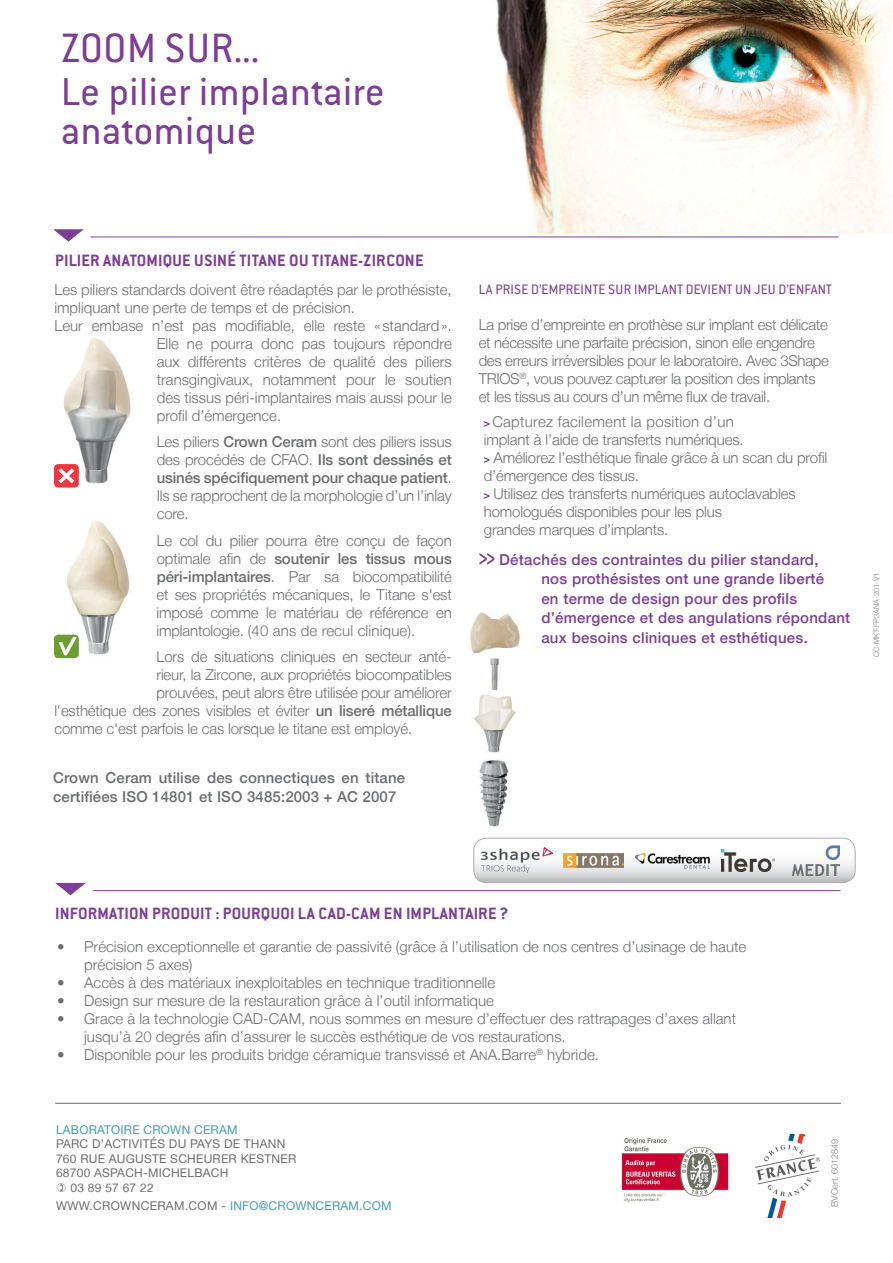
<style>
.page{position:relative;width:893px;height:1263px;background:#fff}
.page>*{position:absolute;margin:0;border:0;box-sizing:border-box;transform-origin:0 0}
.TITRE-1_bleu{font:45px "Conduit ITC";letter-spacing:.015em;color:#7e3e98}
.t1{font:42.75px "Conduit ITC";letter-spacing:.015em;color:#7e3e98}
.t2{font:700 18px "Conduit ITC";letter-spacing:.015em;color:#7e3e98}
.TXT_courant_-justifC{font:300 15px/18px "Helvetica Neue LT";letter-spacing:-.01em;color:#6c6d70;text-align:justify}
.txt_GRIS{font:300 15px/18px "Helvetica Neue LT";color:#6c6d70}
.txt_GRIS-2{font:300 15px/18px "Helvetica Neue LT";letter-spacing:-.02em;color:#6c6d70}
.Titre_paragraphe_BLE{font:500 15px/19.5px "Helvetica Neue LT";letter-spacing:.02em;color:#7e3e98}
.Titre_paragraphe_BLE-2{font:500 15px/19.5px "Helvetica Neue LT";letter-spacing:.01em;color:#6c6d70}
.Titre_paragraphe_BLE-3{font:15px "Conduit ITC";letter-spacing:.015em;color:#7e3e98}
.txt_GRIS-3{font:300 15px "Helvetica Neue LT";letter-spacing:.02em;color:#6c6d70}
.t3{font:12px/14.4px "Helvetica Neue LT";letter-spacing:.02em;color:#6c6d70}
.taquet{font:300 9px "Helvetica Neue LT";color:#808083}
.taquet-2{font:300 7.5px "Helvetica Neue LT";color:#808083}
.s1{font-weight:500}
.s2{font-size:12px}
.s3{color:#4699b4}
</style>
<div class="page">
<img style="left:54px;top:337px;width:77px;height:151px">
<svg style="left:479px;top:553px;width:15px;height:12px"></svg>
<div style="left:54px;top:464px;width:25px;height:23px;background:#ee363f;border-radius:4px"></div>
<svg style="left:59px;top:468px;width:15px;height:15px"></svg>
<img style="left:54px;top:520px;width:76px;height:139px">
<div style="left:54px;top:635px;width:25px;height:23px;background:#6c9e2f;border-radius:4px"></div>
<svg style="left:59px;top:637px;width:18px;height:18px"></svg>
<img style="left:496px;top:0;width:397px;height:234px">
<svg style="left:484px;top:421px;width:6px;height:6px"></svg>
<svg style="left:484px;top:457px;width:6px;height:6px"></svg>
<svg style="left:484px;top:493px;width:6px;height:6px"></svg>
<hr style="left:91px;top:237px;width:747px;height:1px;background:#7e3e98">
<svg style="left:53px;top:229px;width:31px;height:13px"></svg>
<img style="left:470px;top:612px;width:50px;height:216px">
<hr style="left:93px;top:890px;width:747px;height:1px;background:#7e3e98">
<svg style="left:55px;top:883px;width:31px;height:12px"></svg>
<img style="left:621px;top:1137px;width:108px;height:65px">
<hr style="left:55px;top:1103px;width:786px;height:1px;background:#6c6d70">
<img style="left:756px;top:1134px;width:64px;height:83px">
<svg style="left:474px;top:838px;width:381px;height:45px"></svg>
<div style="left:474px;top:838px;width:381px;height:45px;border:1px solid #6c6d70;border-radius:13px"></div>
<img style="left:635px;top:845px;width:75px;height:31px">
<img style="left:564px;top:853px;width:60px;height:14px">
<img style="left:481px;top:848px;width:72px;height:25px">
<img style="left:721px;top:849px;width:54px;height:22px">
<img style="left:792px;top:845px;width:48px;height:31px">
<p class="TITRE-1_bleu" style="left:61px;top:21px;width:199px">ZOOM SUR...</p>
<p class="t1" style="left:61px;top:66px;width:325px">Le pilier implantaire</p>
<p class="t1" style="left:61px;top:105px;width:197px">anatomique</p>
<p class="t2" style="left:55px;top:250px;width:370px">PILIER ANATOMIQUE USINÉ TITANE OU TITANE-ZIRCONE</p>
<p class="TXT_courant_-justifC" style="left:54px;top:280px;width:399px">Les piliers standards doivent être réadaptés par le prothésiste, impliquant une perte de temps et de précision.</p>
<p class="TXT_courant_-justifC" style="left:157px;top:316px;width:297px;text-indent:-102px">Leur embase n’est pas modifiable, elle reste « standard».<br>Elle ne pourra donc pas toujours répondre aux différents critères de qualité des piliers transgingivaux, notamment pour le soutien des tissus péri-implantaires mais aussi pour le profil d’émergence.</p>
<p class="TXT_courant_-justifC" style="left:157px;top:433px;width:297px">Les piliers <span class="s1">Crown Ceram</span> sont des piliers issus des procédés de CFAO. <span class="s1">Ils sont dessinés et usinés spécifiquement pour chaque patient</span>.<br>Ils se rapprochent de la morphologie d’un l’inlay core.</p>
<p class="TXT_courant_-justifC" style="left:156px;top:531px;width:297px">Le col du pilier pourra être conçu de façon optimale afin de <span class="s1">soutenir les tissus mous péri-implantaires</span>. Par sa biocompatibilité et ses propriétés mécaniques, le Titane s'est imposé comme le matériau de référence en implantologie. (40 ans de recul clinique).</p>
<p class="TXT_courant_-justifC" style="left:156px;top:648px;width:297px">Lors de situations cliniques en secteur anté-</p>
<p class="TXT_courant_-justifC" style="left:156px;top:666px;width:297px">rieur, la Zircone, aux propriétés biocompatibles</p>
<p class="TXT_courant_-justifC" style="left:156px;top:684px;width:297px">prouvées, peut alors être utilisée pour améliorer</p>
<p class="TXT_courant_-justifC" style="left:54px;top:702px;width:399px">l'esthétique des zones visibles et éviter <span class="s1">un liseré métallique</span></p>
<p class="TXT_courant_-justifC" style="left:54px;top:720px;width:359px">comme c'est parfois le cas lorsque le titane est employé.</p>
<p class="Titre_paragraphe_BLE-2" style="left:53px;top:767px;width:354px">Crown Ceram utilise des connectiques en titane certifiées ISO 14801 et ISO 3485:2003 + AC 2007</p>
<p class="Titre_paragraphe_BLE-3" style="left:479px;top:280px;width:354px">LA PRISE D’EMPREINTE SUR IMPLANT DEVIENT UN JEU D’ENFANT</p>
<p class="txt_GRIS-2" style="left:479px;top:315px;width:352px">La prise d’empreinte en prothèse sur implant est délicate et nécessite une parfaite précision, sinon elle engendre des erreurs irréversibles pour le laboratoire. Avec 3Shape TRIOS<sup>®</sup>, vous pouvez capturer la position des implants et les tissus au cours d’un même flux de travail.</p>
<p class="txt_GRIS-3" style="left:492px;top:412px;width:243px">Capturez facilement la position d’un</p>
<p class="txt_GRIS" style="left:484px;top:430px;width:261px">implant à l’aide de transferts numériques.</p>
<p class="txt_GRIS" style="left:493px;top:448px;width:335px">Améliorez l’esthétique finale grâce à un scan du profil</p>
<p class="txt_GRIS" style="left:484px;top:466px;width:157px">d’émergence des tissus.</p>
<p class="txt_GRIS" style="left:493px;top:484px;width:304px">Utilisez des transferts numériques autoclavables</p>
<p class="txt_GRIS" style="left:484px;top:502px;width:240px">homologués disponibles pour les plus</p>
<p class="txt_GRIS" style="left:484px;top:520px;width:186px">grandes marques d’implants.</p>
<p class="Titre_paragraphe_BLE" style="left:541px;top:549px;width:310px;text-indent:-42px">Détachés des contraintes du pilier standard,<br>nos prothésistes ont une grande liberté<br>en terme de design pour des profils d’émergence et des angulations répondant aux besoins cliniques et esthétiques.</p>
<p class="taquet-2" style="left:872px;top:657px;width:86px;rotate:-90deg">CC-MKT-FP3ANA-201-V1</p>
<p class="t2" style="left:55px;top:903px;width:455px">INFORMATION PRODUIT : POURQUOI LA CAD-CAM EN IMPLANTAIRE ?</p>
<p class="txt_GRIS" style="left:84px;top:937px;width:664px;text-indent:-27px">• Précision exceptionnelle et garantie de passivité (grâce à l’utilisation de nos centres d’usinage de haute précision 5 axes)</p>
<p class="txt_GRIS" style="left:57px;top:973px;width:439px">• Accès à des matériaux inexploitables en technique traditionnelle</p>
<p class="txt_GRIS" style="left:57px;top:991px;width:438px">• Design sur mesure de la restauration grâce à l’outil informatique</p>
<p class="txt_GRIS" style="left:84px;top:1009px;width:653px;text-indent:-27px">• Grace à la technologie CAD-CAM, nous sommes en mesure d’effectuer des rattrapages d’axes allant jusqu’à 20 degrés afin d’assurer le succès esthétique de vos restaurations.</p>
<p class="txt_GRIS" style="left:57px;top:1045px;width:543px">• Disponible pour les produits bridge céramique transvissé et A<span class="s2">N</span>A.Barre<sup>®</sup> hybride.</p>
<p class="t3" style="left:56px;top:1122px;width:231px"><span class="s3">LABORATOIRE CROWN CERAM<br></span>PARC D’ACTIVITÉS DU PAYS DE THANN</p>
<p class="t3" style="left:56px;top:1151px;width:242px">760 RUE AUGUSTE SCHEURER KESTNER</p>
<p class="t3" style="left:56px;top:1165px;width:174px">68700 ASPACH-MICHELBACH</p>
<p class="t3" style="left:71px;top:1180px;width:85px">03 89 57 67 22</p>
<p class="t3" style="left:56px;top:1198px;width:337px">WWW.CROWNCERAM.COM - <span class="s3">INFO@CROWNCERAM.COM</span></p>
<p class="taquet" style="left:829px;top:1207px;width:69px;rotate:-90deg">BVCert. 6012849</p>
</div>
